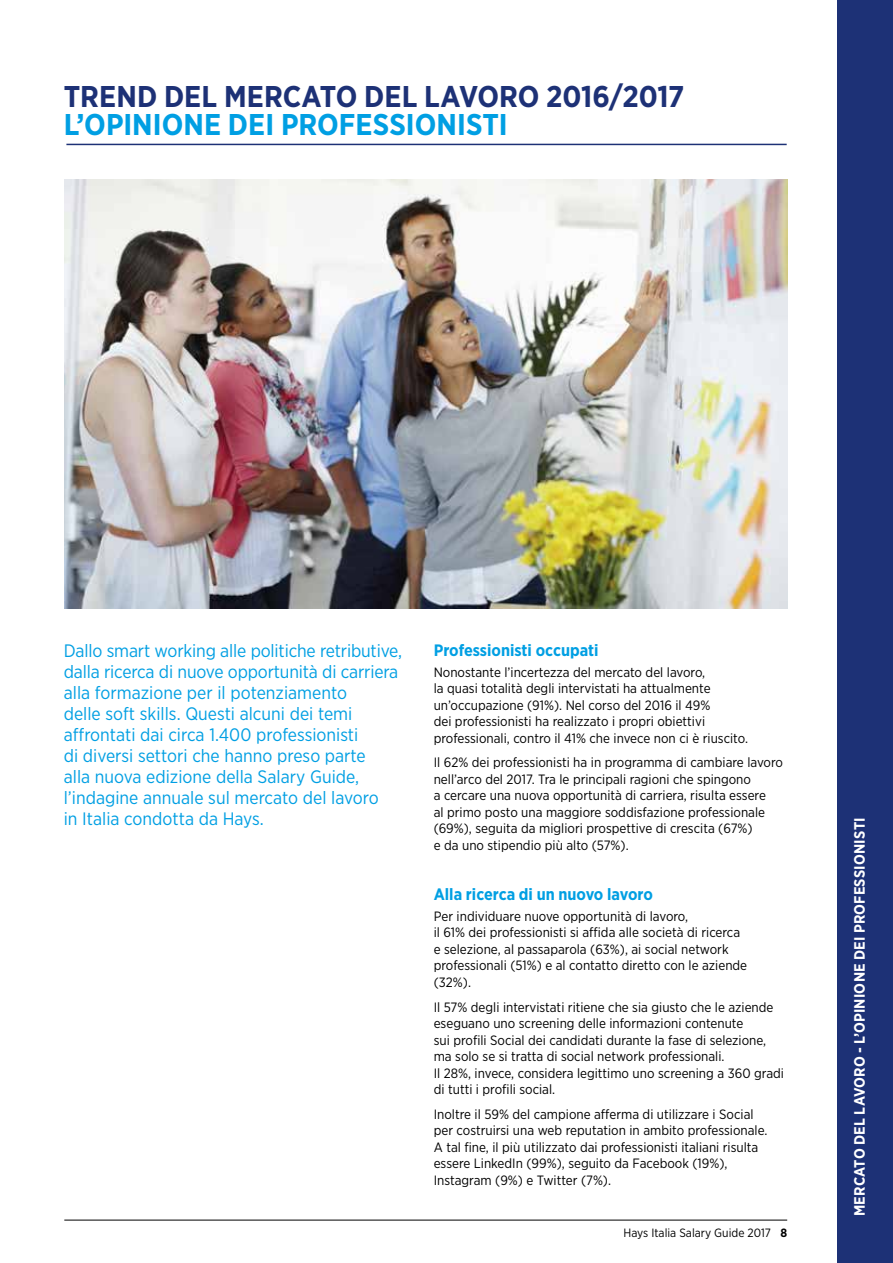
<style>
.page{position:relative;width:893px;height:1263px;background:#fff}
.page>*{position:absolute;margin:0;border:0;box-sizing:border-box;transform-origin:0 0}
.t1{font:700 30px "Gotham Narrow";color:#1d3176}
.t2{font:700 30px "Gotham Narrow";color:#009fe3}
.t3{font:18px/21px "Gotham Narrow";color:#009fe3}
.t4{font:700 16.5px "Gotham Narrow";color:#009fe3}
.t5{font:700 15px "Gotham Narrow";letter-spacing:.015em;color:#fff}
.t6{font:13.5px/16.5px "Gotham Narrow";color:#000}
.t7{font:12px "Gotham Narrow";color:#000}
.s1{font-weight:700}
</style>
<div class="page">
<hr style="left:66px;top:144px;width:721px;height:1px;background:#1d3176">
<img style="left:64px;top:179px;width:723px;height:430px">
<div style="left:838px;top:0;width:55px;height:1263px;background:#1d3176"></div>
<hr style="left:64px;top:1220px;width:723px;height:1px;background:#000">
<h1 class="t1" style="left:64px;top:77px;width:622px">TREND DEL MERCATO DEL LAVORO 2016/2017</h1>
<h1 class="t2" style="left:64px;top:105px;width:445px">L’OPINIONE DEI PROFESSIONISTI</h1>
<p class="t3" style="left:64px;top:640px;width:340px">Dallo smart working alle politiche retributive, dalla ricerca di nuove opportunità di carriera alla formazione per il potenziamento<br>delle soft skills. Questi alcuni dei temi affrontati dai circa 1.400 professionisti<br>di diversi settori che hanno preso parte<br>alla nuova edizione della Salary Guide, l’indagine annuale sul mercato del lavoro<br>in Italia condotta da Hays.</p>
<p class="t4" style="left:434px;top:639px;width:166px">Professionisti occupati</p>
<p class="t6" style="left:434px;top:663px;width:316px">Nonostante l’incertezza del mercato del lavoro,<br>la quasi totalità degli intervistati ha attualmente un’occupazione (91%). Nel corso del 2016 il 49%<br>dei professionisti ha realizzato i propri obiettivi professionali, contro il 41% che invece non ci è riuscito.</p>
<p class="t6" style="left:434px;top:754px;width:351px">Il 62% dei professionisti ha in programma di cambiare lavoro nell’arco del 2017. Tra le principali ragioni che spingono<br>a cercare una nuova opportunità di carriera, risulta essere<br>al primo posto una maggiore soddisfazione professionale (69%), seguita da migliori prospettive di crescita (67%)<br>e da uno stipendio più alto (57%).</p>
<p class="t4" style="left:434px;top:884px;width:221px">Alla ricerca di un nuovo lavoro</p>
<p class="t6" style="left:434px;top:908px;width:315px">Per individuare nuove opportunità di lavoro,<br>il 61% dei professionisti si affida alle società di ricerca e selezione, al passaparola (63%), ai social network professionali (51%) e al contatto diretto con le aziende (32%).</p>
<p class="t6" style="left:434px;top:998px;width:352px">Il 57% degli intervistati ritiene che sia giusto che le aziende eseguano uno screening delle informazioni contenute<br>sui profili Social dei candidati durante la fase di selezione, ma solo se si tratta di social network professionali.<br>Il 28%, invece, considera legittimo uno screening a 360 gradi di tutti i profili social.</p>
<p class="t6" style="left:434px;top:1106px;width:335px">Inoltre il 59% del campione afferma di utilizzare i Social per costruirsi una web reputation in ambito professionale.<br>A tal fine, il più utilizzato dai professionisti italiani risulta essere LinkedIn (99%), seguito da Facebook (19%), Instagram (9%) e Twitter (7%).</p>
<p class="t7" style="left:623px;top:1226px;width:165px">Hays Italia Salary Guide 2017 <span class="s1">8</span></p>
<p class="t5" style="left:850px;top:1216px;width:400px;rotate:-90deg">MERCATO DEL LAVORO - L’OPINIONE DEI PROFESSIONISTI</p>
</div>
